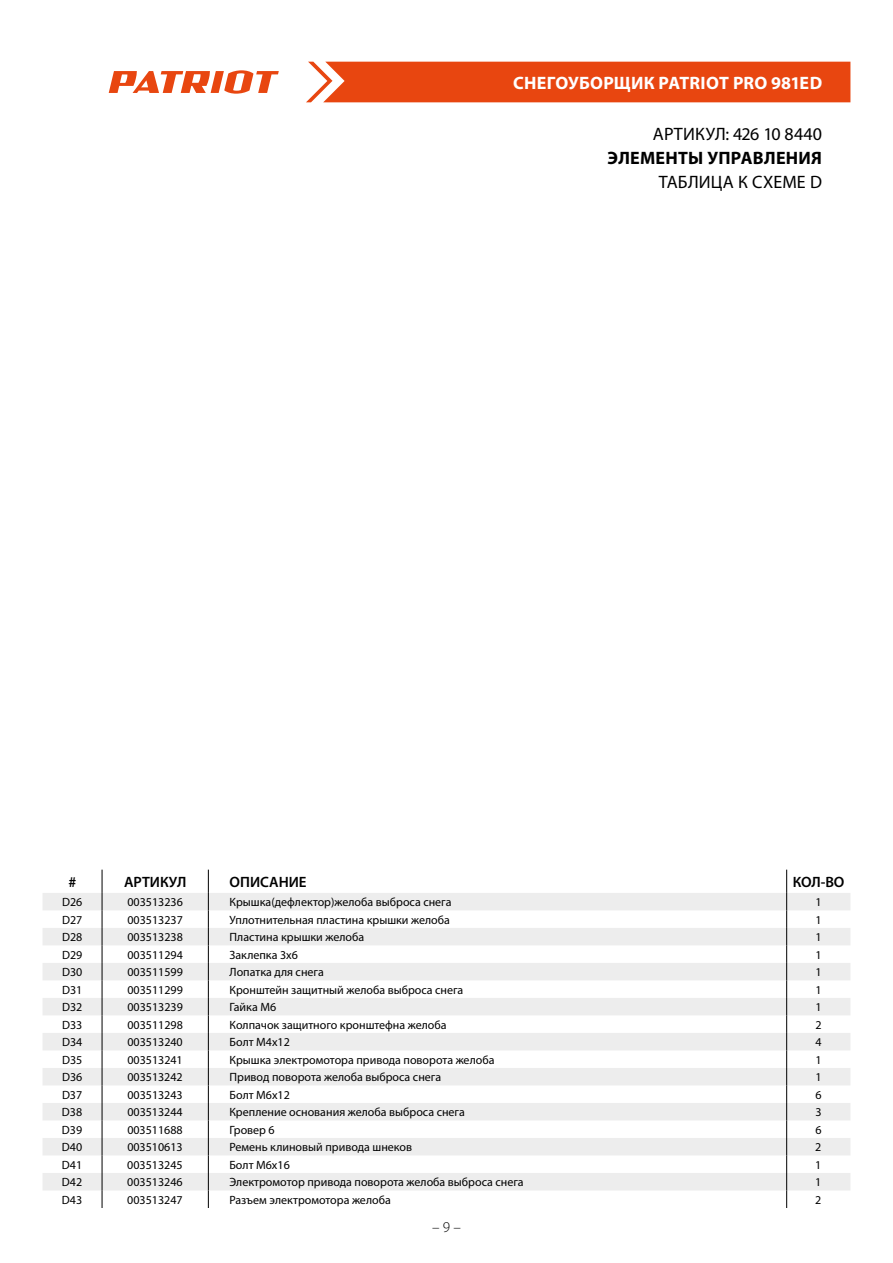
<style>
.page{position:relative;width:893px;height:1263px;background:#fff}
.page>*{position:absolute;margin:0;border:0;box-sizing:border-box;transform-origin:0 0}
.t1{font:18px "Myriad Pro";letter-spacing:.005em;color:#000}
.t2{font:700 18px "Myriad Pro";letter-spacing:.01em;color:#fff}
.t3{font:700 18px "Myriad Pro";letter-spacing:.015em;color:#000}
.t4{font:600 15px "Myriad Pro";color:#000}
.t5{font:300 15px "Myriad Pro";color:#000}
.t6{font:12px "Myriad Pro";color:#000}
</style>
<div class="page">
<div style="left:306px;top:62px;width:544px;height:40px;background:#e84610"></div>
<svg style="left:109px;top:70px;width:170px;height:24px"></svg>
<svg style="left:43px;top:893px;width:807px;height:297px;fill:#ededed"></svg>
<svg style="left:102px;top:870px;width:1px;height:338px"></svg>
<svg style="left:208px;top:870px;width:1px;height:338px"></svg>
<svg style="left:786px;top:870px;width:1px;height:338px"></svg>
<h1 class="t2" style="left:513px;top:71px;width:310px">СНЕГОУБОРЩИК PATRIOT PRO 981ED</h1>
<h1 class="t1" style="left:653px;top:123px;width:171px">АРТИКУЛ: 426 10 8440</h1>
<h1 class="t3" style="left:608px;top:147px;width:135px">ЭЛЕМЕНТЫ УПРАВЛЕ</h1>
<h1 class="t3" style="left:786px;top:147px;width:25px">НИЯ</h1>
<h1 class="t1" style="left:659px;top:171px;width:163px">ТАБЛИЦА К СХЕМЕ d</h1>
<p class="t4" style="left:68px;top:872px;width:9px">#</p>
<p class="t4" style="left:124px;top:872px;width:64px">АРТИКУЛ</p>
<p class="t4" style="left:230px;top:872px;width:78px">ОПИСАНИЕ</p>
<p class="t4" style="left:793px;top:872px;width:53px">КОЛ-ВО</p>
<p class="t6" style="left:62px;top:895px;width:22px">D26</p>
<p class="t6" style="left:127px;top:895px;width:57px">003513236</p>
<p class="t6" style="left:230px;top:895px;width:223px">Крышка(дефлектор)желоба выброса снега</p>
<p class="t6" style="left:815px;top:895px;width:8px">1</p>
<p class="t6" style="left:62px;top:912px;width:22px">D27</p>
<p class="t6" style="left:127px;top:912px;width:57px">003513237</p>
<p class="t6" style="left:230px;top:912px;width:222px">Уплотнительная пластина крышки желоба</p>
<p class="t6" style="left:815px;top:912px;width:8px">1</p>
<p class="t6" style="left:62px;top:930px;width:22px">D28</p>
<p class="t6" style="left:127px;top:930px;width:57px">003513238</p>
<p class="t6" style="left:230px;top:930px;width:136px">Пластина крышки желоба</p>
<p class="t6" style="left:815px;top:930px;width:8px">1</p>
<p class="t6" style="left:62px;top:947px;width:22px">D29</p>
<p class="t6" style="left:127px;top:947px;width:57px">003511294</p>
<p class="t6" style="left:230px;top:947px;width:70px">Заклепка 3х6</p>
<p class="t6" style="left:815px;top:947px;width:8px">1</p>
<p class="t6" style="left:62px;top:965px;width:22px">D30</p>
<p class="t6" style="left:127px;top:965px;width:57px">003511599</p>
<p class="t6" style="left:230px;top:965px;width:96px">Лопатка для снега</p>
<p class="t6" style="left:815px;top:965px;width:8px">1</p>
<p class="t6" style="left:62px;top:982px;width:22px">D31</p>
<p class="t6" style="left:127px;top:982px;width:57px">003511299</p>
<p class="t6" style="left:230px;top:982px;width:235px">Кронштейн защитный желоба выброса снега</p>
<p class="t6" style="left:815px;top:982px;width:8px">1</p>
<p class="t6" style="left:62px;top:1000px;width:22px">D32</p>
<p class="t6" style="left:127px;top:1000px;width:57px">003513239</p>
<p class="t6" style="left:230px;top:1000px;width:48px">Гайка М6</p>
<p class="t6" style="left:815px;top:1000px;width:8px">1</p>
<p class="t6" style="left:62px;top:1017px;width:22px">D33</p>
<p class="t6" style="left:127px;top:1017px;width:57px">003511298</p>
<p class="t6" style="left:230px;top:1017px;width:219px">Колпачок защитного кронштефна желоба</p>
<p class="t6" style="left:815px;top:1017px;width:8px">2</p>
<p class="t6" style="left:62px;top:1035px;width:22px">D34</p>
<p class="t6" style="left:127px;top:1035px;width:57px">003513240</p>
<p class="t6" style="left:230px;top:1035px;width:62px">Болт М4х12</p>
<p class="t6" style="left:815px;top:1035px;width:8px">4</p>
<p class="t6" style="left:62px;top:1052px;width:22px">D35</p>
<p class="t6" style="left:127px;top:1052px;width:57px">003513241</p>
<p class="t6" style="left:229px;top:1052px;width:266px">Крышка электромотора привода поворота желоба</p>
<p class="t6" style="left:815px;top:1052px;width:8px">1</p>
<p class="t6" style="left:62px;top:1070px;width:22px">D36</p>
<p class="t6" style="left:127px;top:1070px;width:57px">003513242</p>
<p class="t6" style="left:229px;top:1070px;width:213px">Привод поворота желоба выброса снега</p>
<p class="t6" style="left:815px;top:1070px;width:8px">1</p>
<p class="t6" style="left:62px;top:1087px;width:22px">D37</p>
<p class="t6" style="left:127px;top:1087px;width:57px">003513243</p>
<p class="t6" style="left:229px;top:1087px;width:62px">Болт М6х12</p>
<p class="t6" style="left:815px;top:1087px;width:8px">6</p>
<p class="t6" style="left:62px;top:1105px;width:22px">D38</p>
<p class="t6" style="left:127px;top:1105px;width:57px">003513244</p>
<p class="t6" style="left:229px;top:1105px;width:237px">Крепление основания желоба выброса снега</p>
<p class="t6" style="left:815px;top:1105px;width:8px">3</p>
<p class="t6" style="left:62px;top:1122px;width:22px">D39</p>
<p class="t6" style="left:127px;top:1122px;width:57px">003511688</p>
<p class="t6" style="left:229px;top:1122px;width:47px">Гровер 6</p>
<p class="t6" style="left:815px;top:1122px;width:8px">6</p>
<p class="t6" style="left:62px;top:1140px;width:22px">D40</p>
<p class="t6" style="left:127px;top:1140px;width:57px">003510613</p>
<p class="t6" style="left:229px;top:1140px;width:184px">Ремень клиновый привода шнеков</p>
<p class="t6" style="left:815px;top:1140px;width:8px">2</p>
<p class="t6" style="left:62px;top:1157px;width:22px">D41</p>
<p class="t6" style="left:127px;top:1157px;width:57px">003513245</p>
<p class="t6" style="left:229px;top:1157px;width:62px">Болт М6х16</p>
<p class="t6" style="left:815px;top:1157px;width:8px">1</p>
<p class="t6" style="left:62px;top:1175px;width:22px">D42</p>
<p class="t6" style="left:127px;top:1175px;width:57px">003513246</p>
<p class="t6" style="left:229px;top:1175px;width:296px">Электромотор привода поворота желоба выброса снега</p>
<p class="t6" style="left:815px;top:1175px;width:8px">1</p>
<p class="t6" style="left:62px;top:1192px;width:22px">D43</p>
<p class="t6" style="left:127px;top:1192px;width:57px">003513247</p>
<p class="t6" style="left:229px;top:1192px;width:163px">Разъем электромотора желоба</p>
<p class="t6" style="left:815px;top:1192px;width:8px">2</p>
<p class="t5" style="left:432px;top:1218px;width:30px">– 9 –</p>
</div>
